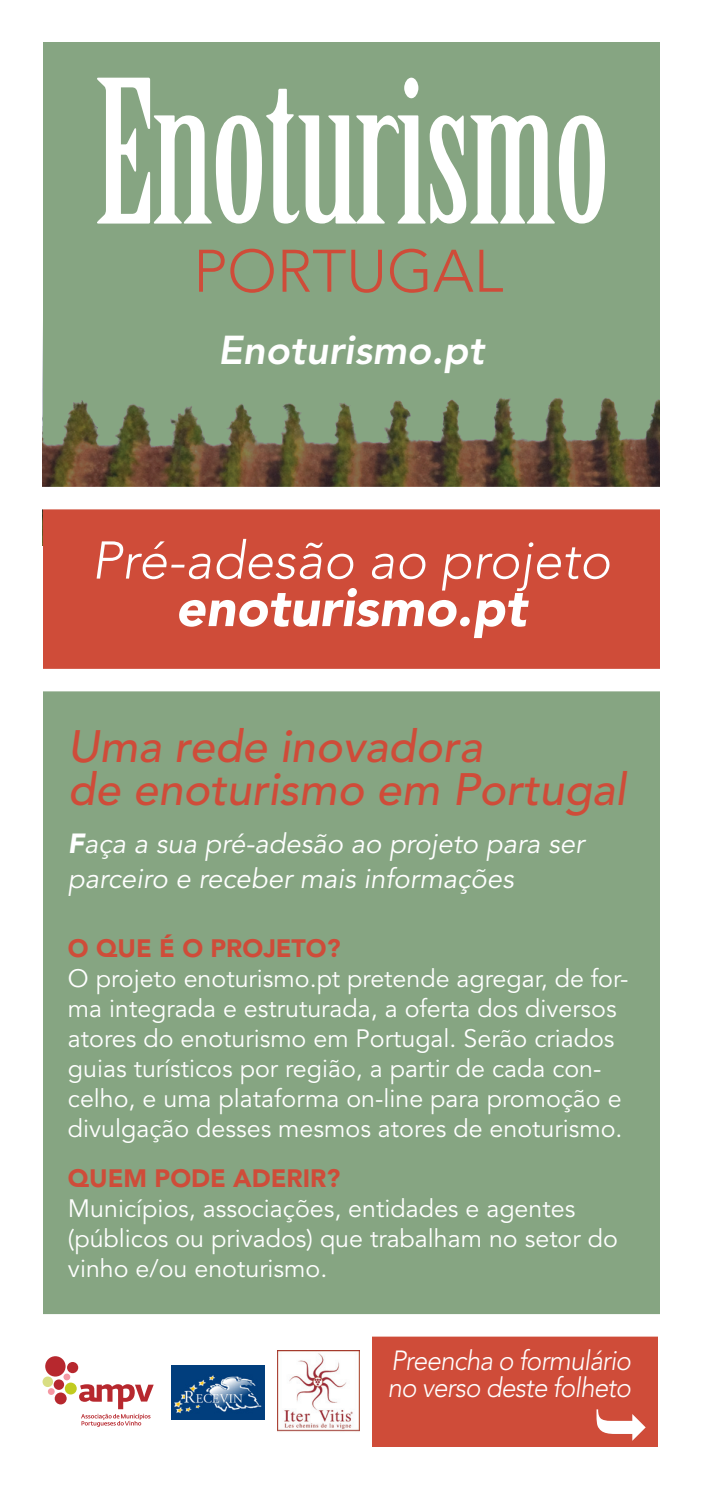
<style>
.page{position:relative;width:702px;height:1489px;background:#fff}
.page>*{position:absolute;margin:0;border:0;box-sizing:border-box;transform-origin:0 0}
.t1{font:italic 300 52.5px/47.5px "Avenir LT Std";color:#fff;text-align:center}
.t2{font:italic 500 45px/42.5px "Avenir LT Std";color:#cf4c39}
.t3{font:italic 800 40px "Avenir LT Std";color:#fff}
.t4{font:italic 27.5px/35px "Avenir LT Std";color:#fff}
.t5{font:italic 300 27.5px/27.5px "Avenir LT Std";letter-spacing:-.03em;color:#fff;scale:.95 1}
.t6{font:25px/30px "Avenir LT Std";color:#fff}
.t7{font:900 25px "Avenir LT Std";color:#cf4c39}
.s1{font-weight:900}
</style>
<div class="page">
<div style="left:43px;top:43px;width:616px;height:1284px;background:#86a582"></div>
<img style="left:43px;top:398px;width:616px;height:89px">
<svg style="left:97px;top:78px;width:508px;height:145px"></svg>
<svg style="left:199px;top:249px;width:304px;height:44px"></svg>
<div style="left:43px;top:504px;width:616px;height:187px;background:#cf4c39"></div>
<div style="left:372px;top:1325px;width:286px;height:121px;background:#cf4c39"></div>
<div style="left:0;top:669px;width:702px;height:22px;background:#fff"></div>
<div style="left:0;top:487px;width:702px;height:22px;background:#fff"></div>
<div style="left:0;top:1313px;width:702px;height:23px;background:#fff"></div>
<svg style="left:596px;top:1409px;width:49px;height:31px"></svg>
<div style="left:67px;top:1361px;width:11px;height:11px;background:#b7282e;border-radius:50%"></div>
<svg style="left:48px;top:1387px;width:7px;height:7px"></svg>
<div style="left:63px;top:1373px;width:7px;height:7px;background:#f598a3;border-radius:50%"></div>
<div style="left:43px;top:1376px;width:10px;height:10px;background:#d9de83;border-radius:50%"></div>
<div style="left:65px;top:1382px;width:12px;height:12px;background:#c1cb1f;border-radius:50%"></div>
<div style="left:55px;top:1392px;width:12px;height:12px;background:#b7282e;border-radius:50%"></div>
<div style="left:54px;top:1379px;width:10px;height:10px;background:#b7282e;border-radius:50%"></div>
<div style="left:45px;top:1355px;width:21px;height:21px;background:#b7282e;border-radius:50%"></div>
<svg style="left:79px;top:1384px;width:75px;height:42px"></svg>
<img style="left:277px;top:1350px;width:82px;height:81px">
<img style="left:171px;top:1365px;width:94px;height:54px">
<p class="t3" style="left:218px;top:326px;width:267px">Enoturismo.pt</p>
<p class="t1" style="left:91px;top:537px;width:520px">Pré-adesão ao projeto <span class="s1">enoturismo.pt</span></p>
<p class="t2" style="left:68px;top:726px;width:559px">Uma rede inovadora<br>de enoturismo em Portugal</p>
<p class="t4" style="left:68px;top:826px;width:517px"><span class="s1">F</span>aça a sua pré-adesão ao projeto para ser parceiro e receber mais informações</p>
<p class="t7" style="left:68px;top:933px;width:274px">O QUE É O PROJETO?</p>
<p class="t6" style="left:68px;top:964px;width:562px">O projeto enoturismo.pt pretende agregar, de for&shy;ma integrada e estruturada, a oferta dos diversos atores do enoturismo em Portugal. Serão criados guias turísticos por região, a partir de cada con&shy;celho, e uma plataforma on-line para promoção e divulgação desses mesmos atores de enoturismo.</p>
<p class="t7" style="left:68px;top:1162px;width:274px">QUEM PODE ADERIR?</p>
<p class="t6" style="left:68px;top:1193px;width:551px">Municípios, associações, entidades e agentes (públicos ou privados) que trabalham no setor do vinho e/ou enoturismo.</p>
<p class="t5" style="left:387px;top:1346px;width:258px">Preencha o formulário no verso deste folheto</p>
</div>
